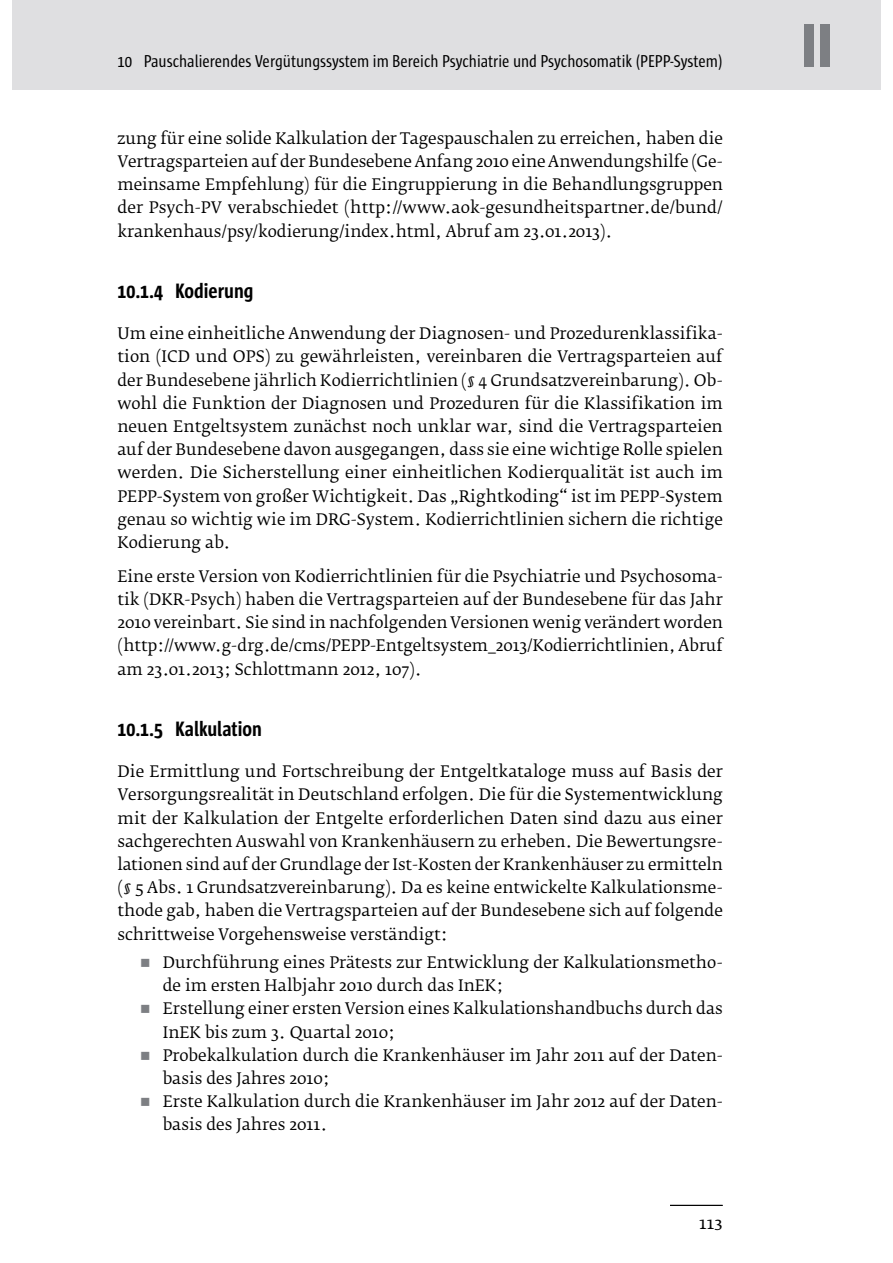
<style>
.page{position:relative;width:893px;height:1263px;background:#fff}
.page>*{position:absolute;margin:0;border:0;box-sizing:border-box;transform-origin:0 0}
.t1{font:800 63.15px "Sun Cd";color:#7d7f83}
.t2{font:700 21.3px "Sun Cd";color:#000}
.t3{font:17.7px "Sun Cd";color:#000}
.t4{font:16.65px "Fedra Serif B Pro";color:#000}
.t5{font:15.75px/23.2px "Fedra Serif B Pro";color:#000;text-align:justify}
</style>
<div class="page">
<hr style="left:670px;top:1205px;width:53px;height:1px;background:#000">
<div style="left:12px;top:0;width:868px;height:89px;background:#dfdfe1"></div>
<p class="t3" style="left:117px;top:54px;width:600px">10 Pauschalierendes Vergütungssystem im Bereich Psychiatrie und Psychosomatik (PEPP-System)</p>
<p class="t5" style="left:117px;top:128px;width:607px">zung für eine solide Kalkulation der Tagespauschalen zu erreichen, haben die Vertragsparteien auf der Bundesebene Anfang 2010 eine Anwendungshilfe (Ge&shy;meinsame Empfehlung) für die Eingruppierung in die Behandlungsgruppen der Psych-PV verabschiedet (http://www.aok-gesundheitspartner.de/bund/ krankenhaus/psy/kodierung/index.html, Abruf am 23.01.2013).</p>
<h2 class="t2" style="left:117px;top:282px;width:138px">10.1.4 Kodierung</h2>
<p class="t5" style="left:117px;top:323px;width:607px">Um eine einheitliche Anwendung der Diagnosen- und Prozedurenklassifika&shy;tion (ICD und OPS) zu gewährleisten, vereinbaren die Vertragsparteien auf der Bundesebene jährlich Kodierrichtlinien (§ 4 Grundsatzvereinbarung). Ob&shy;wohl die Funktion der Diagnosen und Prozeduren für die Klassifikation im neuen Entgeltsystem zunächst noch unklar war, sind die Vertragsparteien auf der Bundesebene davon ausgegangen, dass sie eine wichtige Rolle spielen werden. Die Sicherstellung einer einheitlichen Kodierqualität ist auch im PEPP-System von großer Wichtigkeit. Das „Rightkoding “ ist im PEPP-System genau so wichtig wie im DRG-System. Kodierrichtlinien sichern die richtige Kodierung ab.</p>
<p class="t5" style="left:117px;top:566px;width:607px">Eine erste Version von Kodierrichtlinien für die Psychiatrie und Psychosoma&shy;tik (DKR-Psych) haben die Vertragsparteien auf der Bundesebene für das Jahr 2010 vereinbart. Sie sind in nachfolgenden Versionen wenig verändert worden (http://www.g-drg.de/cms/PEPP-Entgeltsystem_2013/Kodierrichtlinien, Abruf am 23.01.2013; Schlottmann 2012, 107).</p>
<h2 class="t2" style="left:117px;top:720px;width:146px">10.1.5 Kalkulation</h2>
<p class="t5" style="left:117px;top:761px;width:607px">Die Ermittlung und Fortschreibung der Entgeltkataloge muss auf Basis der Versorgungsrealität in Deutschland erfolgen. Die für die Systementwicklung mit der Kalkulation der Entgelte erforderlichen Daten sind dazu aus einer sachgerechten Auswahl von Krankenhäusern zu erheben. Die Bewertungsre&shy;lationen sind auf der Grundlage der Ist-Kosten der Krankenhäuser zu ermitteln (§ 5 Abs. 1 Grundsatzvereinbarung). Da es keine entwickelte Kalkulationsme&shy;thode gab, haben die Vertragsparteien auf der Bundesebene sich auf folgende schrittweise Vorgehensweise verständigt:</p>
<p class="t5" style="left:163px;top:952px;width:562px;text-align:left">Durchführung eines Prätests zur Entwicklung der Kalkulationsmetho&shy;de im ersten Halbjahr 2010 durch das InEK;<br>Erstellung einer ersten Version eines Kalkulationshandbuchs durch das InEK bis zum 3. Quartal 2010;<br>Probekalkulation durch die Krankenhäuser im Jahr 2011 auf der Daten&shy;basis des Jahres 2010;<br>Erste Kalkulation durch die Krankenhäuser im Jahr 2012 auf der Daten&shy;basis des Jahres 2011.</p>
<p class="t4" style="left:699px;top:1215px;width:25px">113</p>
<h1 class="t1" style="left:801px;top:12px;width:33px">II</h1>
</div>
